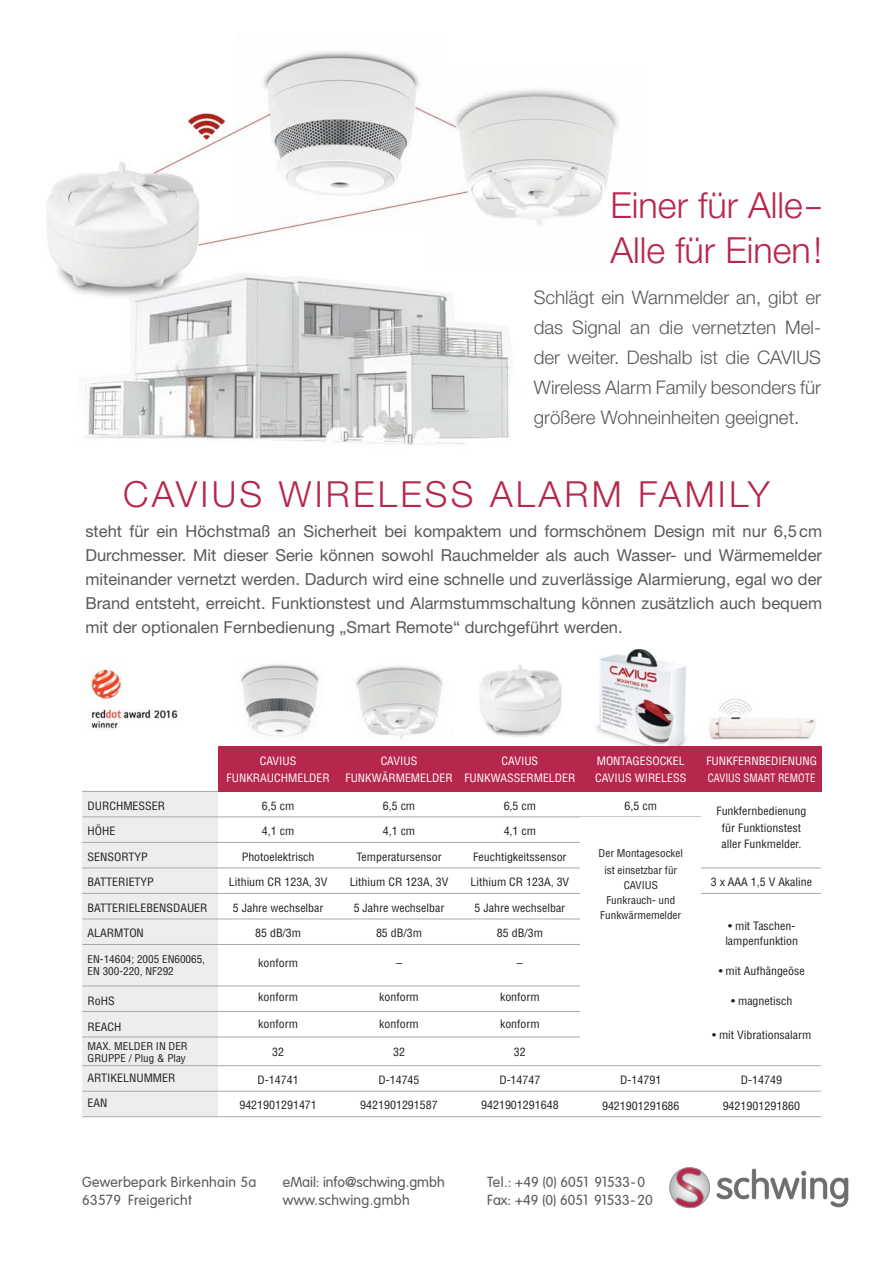
<style>
.page{position:relative;width:893px;height:1263px;background:#fff}
.page>*{position:absolute;margin:0;border:0;box-sizing:border-box;transform-origin:0 0}
.t1{font:300 36px/45px "Helvetica Neue";color:#b7274c}
.t2{font:300 36px "Helvetica Neue";letter-spacing:.09em;color:#b7274c}
.t3{font:300 18.75px/30px "Helvetica Neue";color:#58595b;text-align:justify}
.t4{font:16.5px/24px "Helvetica Neue";color:#58595b;text-align:justify}
.t5{font:300 14.25px/18px "VAG Rounded LT";color:#58595b}
.t6{font:300 14.25px/18px "VAG Rounded LT";letter-spacing:.02em;color:#58595b}
.t7{font:condensed 11.25px/16.5px "Helvetica";color:#231f20;text-align:center;scale:1.06 1}
.t8{font:condensed 11.25px/16.5px "Helvetica";color:#fff;text-align:center;scale:1.06 1}
.t9{font:condensed 10.5px/15px "Helvetica";color:#231f20;text-align:center;scale:1.06 1}
</style>
<div class="page">
<img style="left:47px;top:51px;width:775px;height:1067px">
<div style="left:82px;top:791px;width:136px;height:325px;background:#ededee"></div>
<hr style="left:82px;top:1091px;width:739px;height:1px;background:#a7a9ac">
<hr style="left:82px;top:1116px;width:739px;height:1px;background:#a7a9ac">
<hr style="left:82px;top:1065px;width:739px;height:1px;background:#a7a9ac">
<hr style="left:82px;top:1037px;width:739px;height:1px;background:#a7a9ac">
<hr style="left:82px;top:1011px;width:739px;height:1px;background:#a7a9ac">
<hr style="left:82px;top:986px;width:739px;height:1px;background:#a7a9ac">
<hr style="left:82px;top:944px;width:739px;height:1px;background:#a7a9ac">
<hr style="left:82px;top:919px;width:739px;height:1px;background:#a7a9ac">
<hr style="left:82px;top:893px;width:739px;height:1px;background:#a7a9ac">
<hr style="left:82px;top:868px;width:739px;height:1px;background:#a7a9ac">
<hr style="left:82px;top:842px;width:739px;height:1px;background:#a7a9ac">
<hr style="left:82px;top:817px;width:739px;height:1px;background:#a7a9ac">
<hr style="left:82px;top:791px;width:739px;height:1px;background:#a7a9ac">
<div style="left:580px;top:817px;width:121px;height:246px;background:#fff"></div>
<div style="left:701px;top:796px;width:121px;height:68px;background:#fff"></div>
<div style="left:701px;top:895px;width:121px;height:168px;background:#fff"></div>
<img style="left:699px;top:692px;width:123px;height:54px">
<img style="left:227px;top:652px;width:105px;height:94px">
<img style="left:345px;top:655px;width:108px;height:91px">
<img style="left:464px;top:649px;width:112px;height:97px">
<img style="left:583px;top:649px;width:116px;height:97px">
<img style="left:76px;top:663px;width:106px;height:69px">
<svg style="left:716px;top:1168px;width:132px;height:39px"></svg>
<svg style="left:670px;top:1168px;width:40px;height:40px"></svg>
<div style="left:669px;top:1167px;width:41px;height:41px;border:1px solid #939598;border-radius:50%"></div>
<svg style="left:675px;top:1167px;width:29px;height:41px"></svg>
<div style="left:218px;top:746px;width:121px;height:45px;background:#b7274c"></div>
<div style="left:339px;top:746px;width:120px;height:45px;background:#b7274c"></div>
<div style="left:459px;top:746px;width:121px;height:45px;background:#b7274c"></div>
<div style="left:580px;top:746px;width:121px;height:45px;background:#b7274c"></div>
<div style="left:701px;top:746px;width:121px;height:45px;background:#b7274c"></div>
<h1 class="t1" style="left:611px;top:186px;width:213px">Einer für Alle –<br>Alle für Einen!</h1>
<h2 class="t3" style="left:534px;top:284px;width:289px">Schlägt ein Warnmelder an, gibt er das Signal an die vernetzten Mel&shy;der weiter. Deshalb ist die CAVIUS Wireless Alarm Family besonders für größere Wohneinheiten geeignet.</h2>
<h1 class="t2" style="left:123px;top:481px;width:648px">CAVIUS WIRELESS ALARM FAMILY</h1>
<p class="t4" style="left:85px;top:521px;width:738px">steht für ein Höchstmaß an Sicherheit bei kompaktem und formschönem Design mit nur 6,5 cm Durchmesser. Mit dieser Serie können sowohl Rauchmelder als auch Wasser- und Wärmemelder miteinander vernetzt werden. Dadurch wird eine schnelle und zuverlässige Alarmierung, egal wo der Brand entsteht, erreicht. Funktionstest und Alarmstummschaltung können zusätzlich auch bequem mit der optionalen Fernbedienung „Smart Remote“ durchgeführt werden.</p>
<p class="t7" style="left:88px;top:798px;width:75px">DURCHMESSER</p>
<p class="t7" style="left:88px;top:824px;width:28px">HÖHE</p>
<p class="t7" style="left:88px;top:849px;width:58px">SENSORTYP</p>
<p class="t7" style="left:88px;top:875px;width:64px">BATTERIETYP</p>
<p class="t7" style="left:88px;top:900px;width:115px">BATTERIELEBENSDAUER</p>
<p class="t7" style="left:88px;top:926px;width:55px">ALARMTON</p>
<p class="t9" style="left:88px;top:954px;width:112px;line-height:12px;text-align:left">EN-14604; 2005 EN60065,<br>EN 300-220, NF292</p>
<p class="t7" style="left:88px;top:994px;width:27px">RoHS</p>
<p class="t7" style="left:88px;top:1019px;width:33px">REACH</p>
<p class="t9" style="left:88px;top:1041px;width:96px;line-height:12px;text-align:left">MAX. MELDER IN DER<br>GRUPPE / Plug &amp; Play</p>
<p class="t7" style="left:88px;top:1070px;width:84px">ARTIKELNUMMER</p>
<p class="t7" style="left:88px;top:1096px;width:20px">EAN</p>
<p class="t8" style="left:226px;top:754px;width:99px">CAVIUS<br>FUNKRAUCHMELDER</p>
<p class="t8" style="left:345px;top:754px;width:103px">CAVIUS<br>FUNKWÄRMEMELDER</p>
<p class="t8" style="left:464px;top:754px;width:106px">CAVIUS<br>FUNKWASSERMELDER</p>
<p class="t8" style="left:595px;top:754px;width:88px;text-align:left">MONTAGESOCKEL<br>CAVIUS WIRELESS</p>
<p class="t8" style="left:706px;top:754px;width:106px;text-align:left">FUNKFERNBEDIENUNG<br>CAVIUS SMART REMOTE</p>
<p class="t7" style="left:262px;top:798px;width:32px">6,5 cm</p>
<p class="t7" style="left:262px;top:824px;width:32px">4,1 cm</p>
<p class="t7" style="left:242px;top:849px;width:70px">Photoelektrisch</p>
<p class="t7" style="left:229px;top:875px;width:95px">Lithium CR 123A, 3V</p>
<p class="t7" style="left:233px;top:900px;width:87px">5 Jahre wechselbar</p>
<p class="t7" style="left:255px;top:926px;width:45px">85 dB/3m</p>
<p class="t7" style="left:258px;top:955px;width:39px">konform</p>
<p class="t7" style="left:258px;top:989px;width:39px">konform</p>
<p class="t7" style="left:258px;top:1017px;width:39px">konform</p>
<p class="t7" style="left:272px;top:1045px;width:13px">32</p>
<p class="t7" style="left:258px;top:1072px;width:40px">D-14741</p>
<p class="t7" style="left:239px;top:1098px;width:75px">9421901291471</p>
<p class="t7" style="left:383px;top:798px;width:32px">6,5 cm</p>
<p class="t7" style="left:383px;top:824px;width:32px">4,1 cm</p>
<p class="t7" style="left:356px;top:849px;width:82px">Temperatursensor</p>
<p class="t7" style="left:350px;top:875px;width:95px">Lithium CR 123A, 3V</p>
<p class="t7" style="left:354px;top:900px;width:87px">5 Jahre wechselbar</p>
<p class="t7" style="left:376px;top:926px;width:45px">85 dB/3m</p>
<p class="t7" style="left:396px;top:955px;width:7px">–</p>
<p class="t7" style="left:379px;top:989px;width:39px">konform</p>
<p class="t7" style="left:379px;top:1017px;width:39px">konform</p>
<p class="t7" style="left:393px;top:1045px;width:13px">32</p>
<p class="t7" style="left:378px;top:1072px;width:40px">D-14745</p>
<p class="t7" style="left:360px;top:1098px;width:75px">9421901291587</p>
<p class="t7" style="left:504px;top:798px;width:32px">6,5 cm</p>
<p class="t7" style="left:504px;top:824px;width:32px">4,1 cm</p>
<p class="t7" style="left:473px;top:849px;width:90px">Feuchtigkeitssensor</p>
<p class="t7" style="left:471px;top:875px;width:95px">Lithium CR 123A, 3V</p>
<p class="t7" style="left:475px;top:900px;width:87px">5 Jahre wechselbar</p>
<p class="t7" style="left:497px;top:926px;width:45px">85 dB/3m</p>
<p class="t7" style="left:517px;top:955px;width:7px">–</p>
<p class="t7" style="left:500px;top:989px;width:39px">konform</p>
<p class="t7" style="left:500px;top:1017px;width:39px">konform</p>
<p class="t7" style="left:514px;top:1045px;width:13px">32</p>
<p class="t7" style="left:499px;top:1072px;width:40px">D-14747</p>
<p class="t7" style="left:481px;top:1098px;width:75px">9421901291648</p>
<p class="t7" style="left:625px;top:798px;width:32px">6,5 cm</p>
<p class="t9" style="left:599px;top:846px;width:81px;line-height:17.1px">Der Montagesockel ist einsetzbar für</p>
<p class="t9" style="left:600px;top:879px;width:78px">CAVIUS<br>Funkrauch- und<br>Funkwärmemelder</p>
<p class="t7" style="left:620px;top:1073px;width:40px">D-14791</p>
<p class="t7" style="left:602px;top:1098px;width:75px">9421901291686</p>
<p class="t7" style="left:716px;top:804px;width:86px">Funkfernbedienung für Funktionstest aller Funkmelder.</p>
<p class="t7" style="left:711px;top:875px;width:97px">3 x AAA 1,5 V Akaline</p>
<p class="t7" style="left:725px;top:919px;width:70px;line-height:15px;text-align:left">• mit Taschen&shy;lampenfunktion</p>
<p class="t7" style="left:719px;top:963px;width:83px">• mit Aufhängeöse</p>
<p class="t7" style="left:731px;top:993px;width:59px">• magnetisch</p>
<p class="t7" style="left:712px;top:1027px;width:95px">• mit Vibrationsalarm</p>
<p class="t7" style="left:741px;top:1073px;width:40px">D-14749</p>
<p class="t7" style="left:723px;top:1098px;width:75px">9421901291860</p>
<p class="t6" style="left:82px;top:1173px;width:176px">Gewerbepark Birkenhain 5a<br>63579 Freigericht</p>
<p class="t5" style="left:487px;top:1173px;width:167px">Tel.: +49 (0) 6051 91533-0<br>Fax: +49 (0) 6051 91533-20</p>
<p class="t5" style="left:283px;top:1173px;width:163px">eMail: info@schwing.gmbh www.schwing.gmbh</p>
</div>
